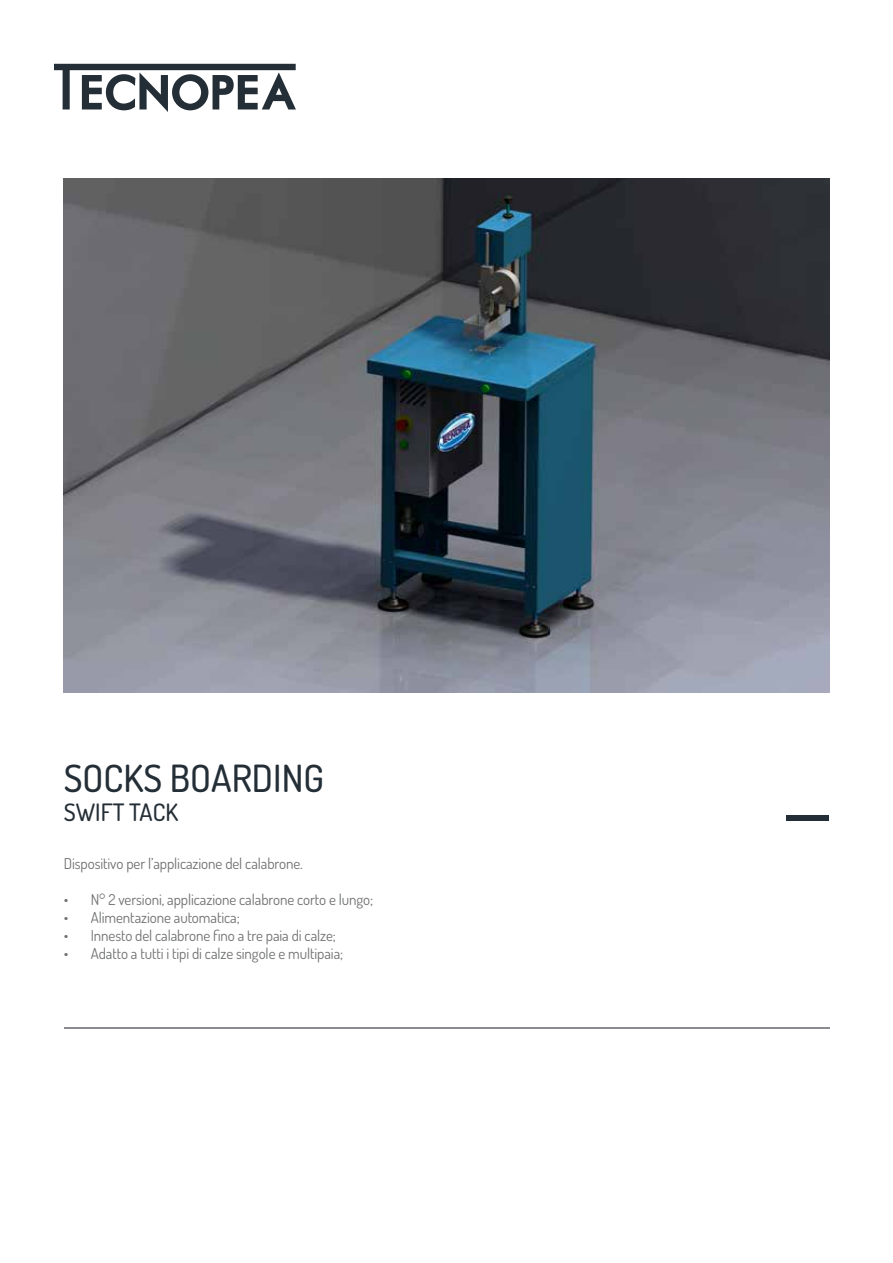
<style>
.page{position:relative;width:893px;height:1263px;background:#fff}
.page>*{position:absolute;margin:0;border:0;box-sizing:border-box;transform-origin:0 0}
.t1{font:500 37.5px "Dosis";color:#242e36}
.t2{font:500 24px "Dosis";color:#242e36}
.t3{font:15px "Dosis";letter-spacing:-.005em;color:#707172}
</style>
<div class="page">
<img style="left:64px;top:179px;width:765px;height:514px">
<div style="left:787px;top:815px;width:42px;height:6px;background:#242e36"></div>
<svg style="left:54px;top:64px;width:242px;height:48px"></svg>
<hr style="left:64px;top:1028px;width:765px;height:1px;background:#8c8b90">
<h1 class="t1" style="left:64px;top:752px;width:262px">SOCKS BOARDING</h1>
<h2 class="t2" style="left:64px;top:795px;width:116px">SWIFT TACK</h2>
<p class="t3" style="left:64px;top:853px;width:241px">Dispositivo per l’applicazione del calabrone.</p>
<p class="t3" style="left:64px;top:889px;width:311px">• N° 2 versioni, applicazione calabrone corto e lungo;</p>
<p class="t3" style="left:64px;top:907px;width:177px">• Alimentazione automatica;</p>
<p class="t3" style="left:64px;top:925px;width:274px">• Innesto del calabrone fino a tre paia di calze;</p>
<p class="t3" style="left:64px;top:943px;width:281px">• Adatto a tutti i tipi di calze singole e multipaia;</p>
</div>
